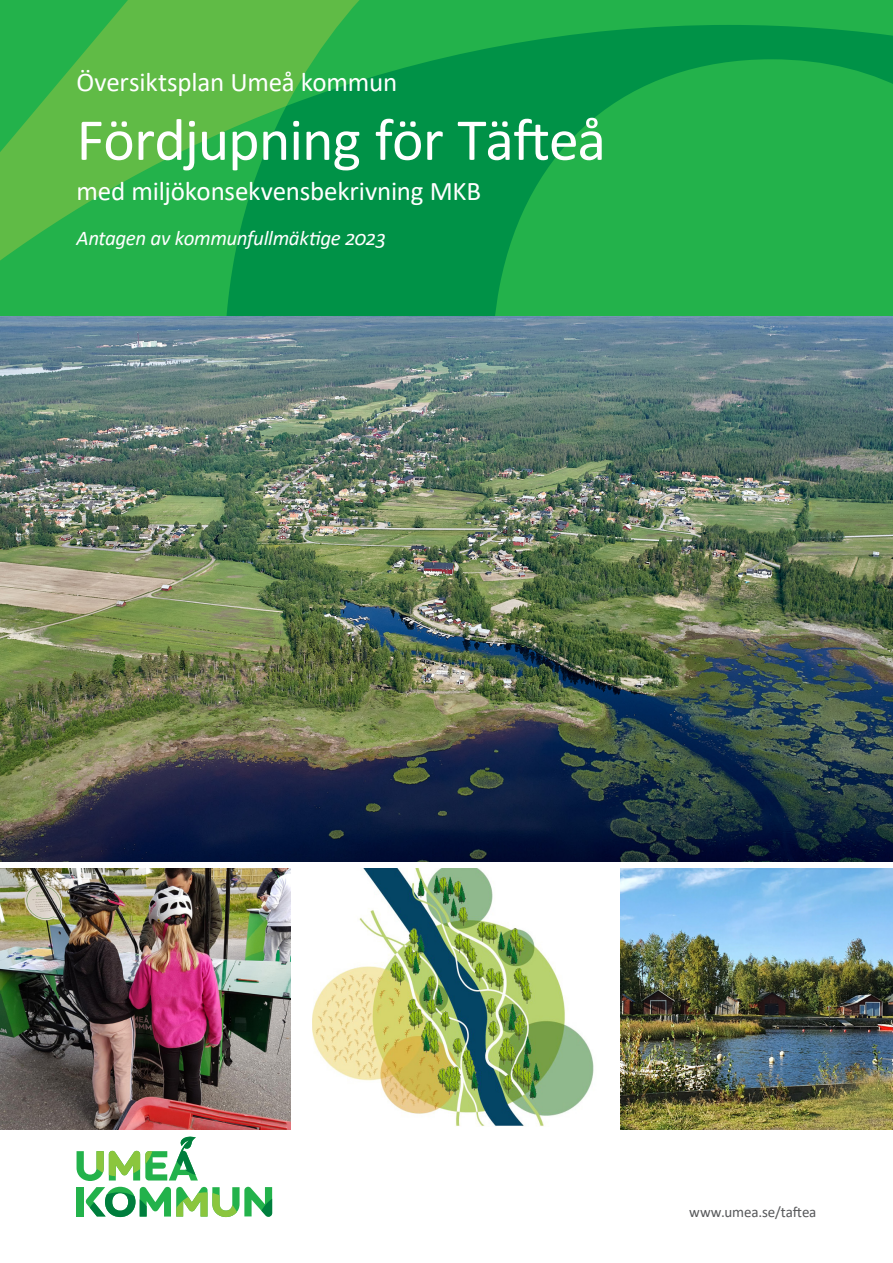
<style>
.page{position:relative;width:893px;height:1263px;background:#fff}
.page>*{position:absolute;margin:0;border:0;box-sizing:border-box;transform-origin:0 0}
.H1_Rubrik_-_vänster{font:60px "Calibri";letter-spacing:-.015em;color:#fff}
.H1_Rubrik_-_vänster-2{font:27px "Calibri";letter-spacing:-.01em;color:#fff}
.Ingress{font:italic 21px "Calibri";letter-spacing:-.02em;color:#fff}
.Webbadress{font:15px "Calibri";letter-spacing:-.005em;color:#57585a}
</style>
<div class="page">
<img style="left:0;top:315px;width:893px;height:546px">
<div style="left:77px;top:1187px;width:7px;height:29px;background:#23b24b"></div>
<svg style="left:85px;top:1187px;width:187px;height:30px"></svg>
<svg style="left:77px;top:1137px;width:121px;height:44px"></svg>
<div style="left:0;top:0;width:893px;height:315px;background:#23b24b"></div>
<svg style="left:0;top:0;width:359px;height:261px;fill:#60bb46"></svg>
<svg style="left:224px;top:25px;width:669px;height:290px"></svg>
<svg style="left:240px;top:151px;width:25px;height:80px;fill:#009247"></svg>
<svg style="left:225px;top:251px;width:11px;height:64px"></svg>
<svg style="left:492px;top:286px;width:8px;height:29px"></svg>
<img style="left:0;top:869px;width:290px;height:260px">
<img style="left:312px;top:869px;width:282px;height:257px">
<img style="left:621px;top:869px;width:272px;height:260px">
<p class="H1_Rubrik_-_vänster-2" style="left:77px;top:64px;width:322px">Översiktsplan Umeå kommun</p>
<p class="H1_Rubrik_-_vänster" style="left:77px;top:98px;width:531px">Fördjupning för Täfteå</p>
<p class="H1_Rubrik_-_vänster-2" style="left:77px;top:172px;width:406px">med miljökonsekvensbekrivning MKB</p>
<p class="Ingress" style="left:77px;top:223px;width:311px">Antagen av kommunfullmäktige 2023</p>
<p class="Webbadress" style="left:689px;top:1201px;width:129px">www.umea.se/taftea</p>
</div>
